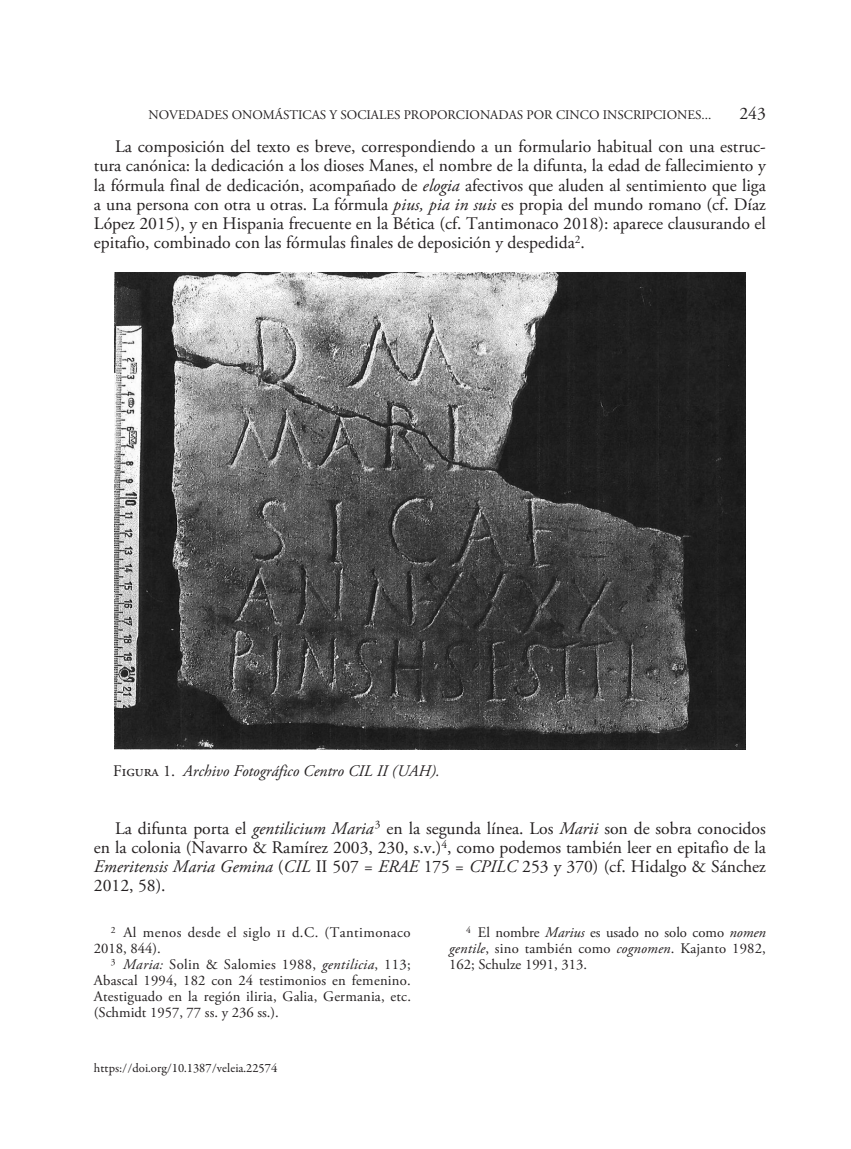
<style>
.page{position:relative;width:851px;height:1149px;background:#fff}
.page>*{position:absolute;margin:0;border:0;box-sizing:border-box;transform-origin:0 0}
.texto_normal{font:17.7px/19.2px "Adobe Garamond Pro";color:#231f20;text-align:justify}
._1__Figura{font:italic 16.2px "Adobe Garamond Pro";color:#231f20}
.Notas{font:14.7px/16px "Adobe Garamond Pro";letter-spacing:.015em;color:#231f20;text-align:justify}
.t1{font:13.2px "Adobe Garamond Pro";letter-spacing:.165em;color:#231f20}
.t2{font:12.75px "Garamond Premr Pro";color:#231f20}
.s1{font-style:italic}
.s2{font-style:normal}
</style>
<div class="page">
<img style="left:115px;top:273px;width:630px;height:476px">
<p class="t1" style="left:148px;top:107px;width:564px">Novedades onomásticas y sociales proporcionadas por cinco inscripciones...</p>
<p class="texto_normal" style="left:739px;top:104px;width:28px">243</p>
<p class="texto_normal" style="left:94px;top:137px;width:673px;text-indent:21px">La composición del texto es breve, correspondiendo a un formulario habitual con una estruc&shy;tura canónica: la dedicación a los dioses Manes, el nombre de la difunta, la edad de fallecimiento y la fórmula final de dedicación, acompañado de <span class="s1">elogia</span> afectivos que aluden al sentimiento que liga a una persona con otra u otras. La fórmula <span class="s1">pius, pia in suis</span> es propia del mundo romano (cf. Díaz López 2015), y en Hispania frecuente en la Bética (cf. Tantimonaco 2018): aparece clausurando el epitafio, combinado con las fórmulas finales de deposición y despedida<sup>2</sup>.</p>
<p class="_1__Figura" style="left:113px;top:760px;width:328px"><span class="s2">Figura 1.</span> Archivo Fotográfico Centro CIL II (UAH).</p>
<p class="texto_normal" style="left:94px;top:818px;width:673px;text-indent:21px">La difunta porta el <span class="s1">gentilicium Maria</span><sup>3</sup> en la segunda línea. Los <span class="s1">Marii</span> son de sobra conocidos en la colonia (Navarro &amp; Ramírez 2003, 230, s.v.)<sup>4</sup>, como podemos también leer en epitafio de la <span class="s1">Emeritensis Maria Gemina</span> (<span class="s1">CIL</span> II 507 = <span class="s1">ERAE</span> 175 = <span class="s1">CPILC</span> 253 y 370) (cf. Hidalgo &amp; Sánchez 2012, 58).</p>
<p class="Notas" style="left:94px;top:924px;width:318px;text-indent:17px"><sup>2</sup> Al menos desde el siglo ii d.C. (Tantimonaco<br>2018, 844).</p>
<p class="Notas" style="left:94px;top:956px;width:318px;text-indent:17px"><sup>3</sup> <span class="s1">Maria:</span> Solin &amp; Salomies 1988, <span class="s1">gentilicia</span>, 113; Abascal 1994, 182 con 24 testimonios en femenino.<br>Atestiguado en la región iliria, Galia, Germania, etc. (Schmidt 1957, 77 ss. y 236 ss.).</p>
<p class="Notas" style="left:449px;top:924px;width:318px;text-indent:17px"><sup>4</sup> El nombre <span class="s1">Marius</span> es usado no solo como <span class="s1">nomen gentile</span>, sino también como <span class="s1">cognomen</span>. Kajanto 1982, 162; Schulze 1991, 313.</p>
<p class="t2" style="left:94px;top:1060px;width:185px">https://doi.org/10.1387/veleia.22574</p>
</div>
